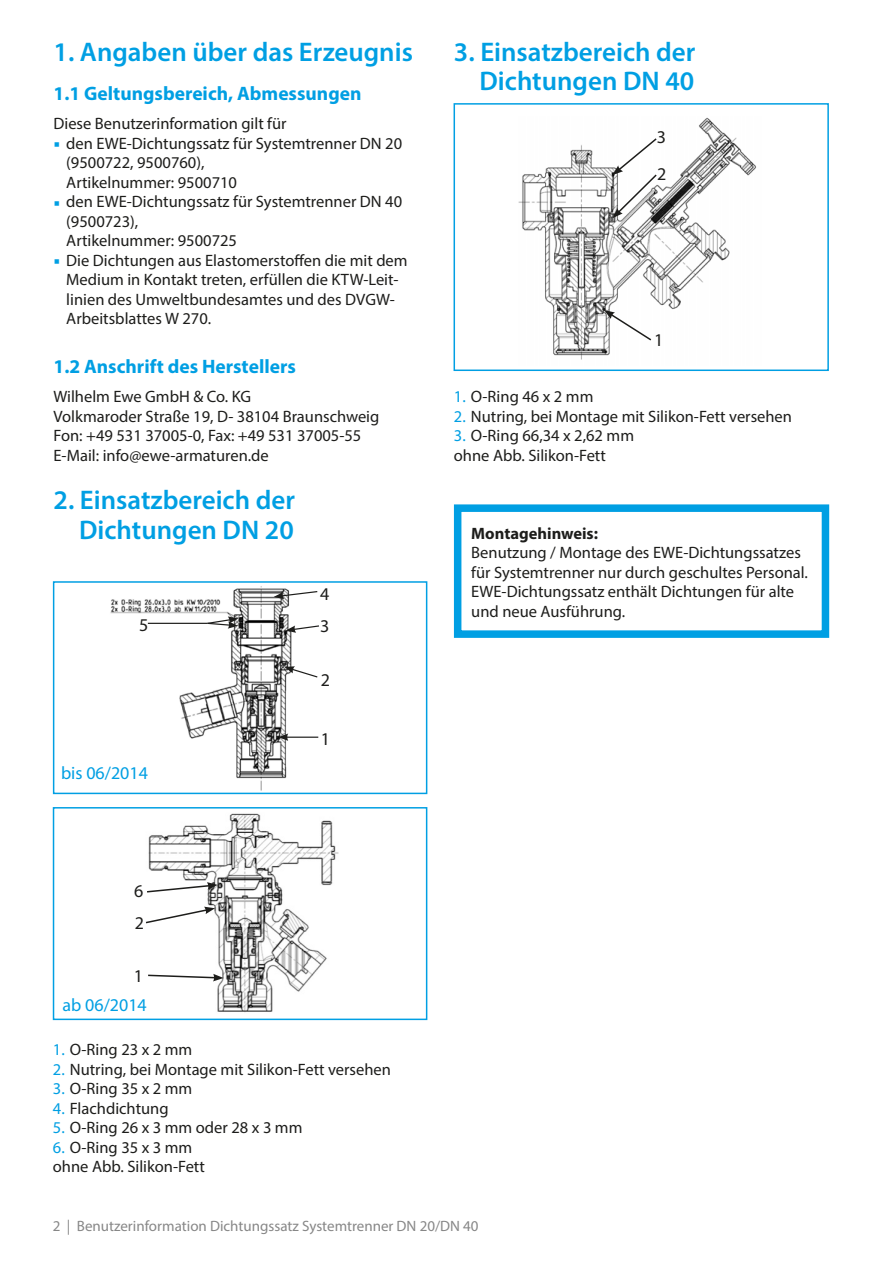
<style>
.page{position:relative;width:893px;height:1263px;background:#fff}
.page>*{position:absolute;margin:0;border:0;box-sizing:border-box;transform-origin:0 0}
.t1{font:600 27px/29.2px "Myriad Pro";color:#009fe3;text-align:right}
.t2{font:700 19.5px "Myriad Pro";color:#009fe3}
.t3{font:18px "Myriad Pro";color:#009fe3}
.t4{font:18px "Myriad Pro";color:#1d1d1b}
.Fließtext_11_13pt{font:16.5px/19.5px "Myriad Pro";color:#1d1d1b}
.Zwischenheadline_sch{font:700 16.5px "Myriad Pro";color:#1d1d1b}
.t5{font:15px "Myriad Pro";color:#878787}
.s1{color:#009fe3}
</style>
<div class="page">
<img style="left:518px;top:117px;width:238px;height:243px">
<div style="left:454px;top:103px;width:375px;height:268px;border:2px solid #009fe3"></div>
<svg style="left:613px;top:137px;width:45px;height:81px"></svg>
<svg style="left:604px;top:310px;width:49px;height:32px"></svg>
<div style="left:454px;top:504px;width:375px;height:134px;border:8px solid #009fe3"></div>
<img style="left:110px;top:586px;width:209px;height:205px">
<div style="left:53px;top:581px;width:374px;height:213px;border:2px solid #009fe3"></div>
<hr style="left:148px;top:623px;width:60px;height:1px;background:#1d1d1b">
<svg style="left:206px;top:616px;width:32px;height:13px"></svg>
<svg style="left:274px;top:590px;width:45px;height:9px"></svg>
<svg style="left:286px;top:625px;width:33px;height:8px"></svg>
<svg style="left:284px;top:666px;width:35px;height:12px"></svg>
<hr style="left:286px;top:736px;width:32px;height:2px;background:#1d1d1b">
<svg style="left:278px;top:733px;width:10px;height:8px"></svg>
<img style="left:148px;top:813px;width:190px;height:199px">
<div style="left:53px;top:807px;width:374px;height:213px;border:2px solid #009fe3"></div>
<svg style="left:147px;top:882px;width:71px;height:11px"></svg>
<svg style="left:146px;top:907px;width:69px;height:17px"></svg>
<svg style="left:148px;top:974px;width:76px;height:7px"></svg>
<p class="t1" style="left:54px;top:36px;width:361px">1. Angaben über das Erzeugnis</p>
<p class="t2" style="left:54px;top:80px;width:309px">1.1 Geltungsbereich, Abmessungen</p>
<p class="Fließtext_11_13pt" style="left:54px;top:113px;width:235px">Diese Benutzerinformation gilt für</p>
<p class="Fließtext_11_13pt" style="left:66px;top:133px;width:337px">den EWE-Dichtungssatz für Systemtrenner DN 20 (9500722, 9500760),<br>Artikelnummer: 9500710</p>
<p class="Fließtext_11_13pt" style="left:66px;top:191px;width:337px">den EWE-Dichtungssatz für Systemtrenner DN 40 (9500723),<br>Artikelnummer: 9500725</p>
<p class="Fließtext_11_13pt" style="left:66px;top:250px;width:343px">Die Dichtungen aus Elastomerstoffen die mit dem Medium in Kontakt treten, erfüllen die KTW-Leit&shy;linien des Umweltbundesamtes und des DVGW-Arbeitsblattes W 270.</p>
<p class="t2" style="left:54px;top:353px;width:244px">1.2 Anschrift des Herstellers</p>
<p class="Fließtext_11_13pt" style="left:54px;top:386px;width:199px">Wilhelm Ewe GmbH &amp; Co. KG</p>
<p class="Fließtext_11_13pt" style="left:54px;top:406px;width:327px">Volkmaroder Straße 19, D- 38104 Braunschweig</p>
<p class="Fließtext_11_13pt" style="left:54px;top:425px;width:309px">Fon: +49 531 37005-0, Fax: +49 531 37005-55</p>
<p class="Fließtext_11_13pt" style="left:54px;top:445px;width:217px">E-Mail: info@ewe-armaturen.de</p>
<p class="t1" style="left:54px;top:485px;width:243px">2. Einsatzbereich der<br>Dichtungen DN 20</p>
<p class="t4" style="left:139px;top:614px;width:11px">5</p>
<p class="t3" style="left:61px;top:762px;width:88px">bis 06/2014</p>
<p class="t4" style="left:134px;top:880px;width:11px">6</p>
<p class="t4" style="left:135px;top:912px;width:11px">2</p>
<p class="t4" style="left:134px;top:965px;width:11px">1</p>
<p class="t3" style="left:63px;top:994px;width:86px">ab 06/2014</p>
<p class="t4" style="left:320px;top:583px;width:11px">4</p>
<p class="t4" style="left:320px;top:615px;width:11px">3</p>
<p class="t4" style="left:321px;top:668px;width:11px">2</p>
<p class="t4" style="left:321px;top:727px;width:11px">1</p>
<p class="Fließtext_11_13pt" style="left:53px;top:1040px;width:141px"><span class="s1">1.</span> O-Ring 23 x 2 mm</p>
<p class="Fließtext_11_13pt" style="left:53px;top:1059px;width:340px"><span class="s1">2.</span> Nutring, bei Montage mit Silikon-Fett versehen</p>
<p class="Fließtext_11_13pt" style="left:53px;top:1079px;width:141px"><span class="s1">3.</span> O-Ring 35 x 2 mm</p>
<p class="Fließtext_11_13pt" style="left:53px;top:1098px;width:117px"><span class="s1">4.</span> Flachdichtung</p>
<p class="Fließtext_11_13pt" style="left:53px;top:1118px;width:251px"><span class="s1">5.</span> O-Ring 26 x 3 mm oder 28 x 3 mm</p>
<p class="Fließtext_11_13pt" style="left:53px;top:1137px;width:141px"><span class="s1">6.</span> O-Ring 35 x 3 mm</p>
<p class="Fließtext_11_13pt" style="left:53px;top:1157px;width:153px">ohne Abb. Silikon-Fett</p>
<p class="t1" style="left:454px;top:36px;width:243px">3. Einsatzbereich der<br>Dichtungen DN 40</p>
<p class="t4" style="left:657px;top:126px;width:11px">3</p>
<p class="t4" style="left:657px;top:162px;width:11px">2</p>
<p class="t4" style="left:654px;top:329px;width:11px">1</p>
<p class="Fließtext_11_13pt" style="left:454px;top:386px;width:141px"><span class="s1">1.</span> O-Ring 46 x 2 mm</p>
<p class="Fließtext_11_13pt" style="left:454px;top:406px;width:340px"><span class="s1">2.</span> Nutring, bei Montage mit Silikon-Fett versehen</p>
<p class="Fließtext_11_13pt" style="left:454px;top:425px;width:182px"><span class="s1">3.</span> O-Ring 66,34 x 2,62 mm</p>
<p class="Fließtext_11_13pt" style="left:454px;top:445px;width:153px">ohne Abb. Silikon-Fett</p>
<p class="Zwischenheadline_sch" style="left:471px;top:522px;width:128px">Montagehinweis:</p>
<p class="Fließtext_11_13pt" style="left:471px;top:542px;width:338px">Benutzung / Montage des EWE-Dichtungssatzes für Systemtrenner nur durch geschultes Personal.<br>EWE-Dichtungssatz enthält Dichtungen für alte und neue Ausführung.</p>
<p class="t5" style="left:53px;top:1216px;width:427px">2 | Benutzerinformation Dichtungssatz Systemtrenner DN 20/DN 40</p>
</div>
